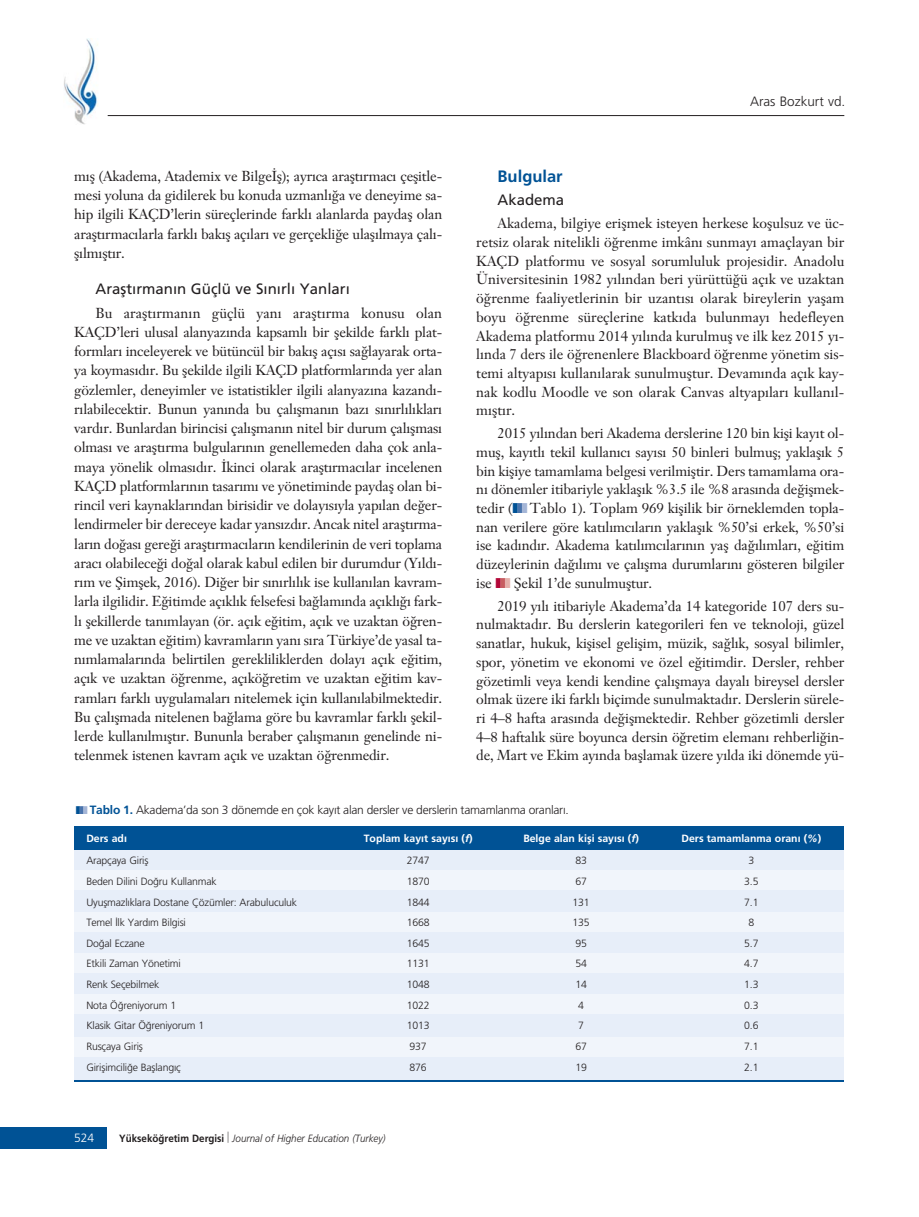
<style>
.page{position:relative;width:919px;height:1217px;background:#fff}
.page>*{position:absolute;margin:0;border:0;box-sizing:border-box;transform-origin:0 0}
.t1{font:700 16.5px "Frutiger";color:#005295}
.t2{font:15px "Frutiger";color:#231f20}
.t3{font:14.25px/19.2px "Janson Text";letter-spacing:-.01em;color:#231f20;text-align:justify}
.t4{font:300 13.5px "Frutiger";color:#231f20}
.t5{font:300 12px "Frutiger";letter-spacing:-.02em;color:#231f20}
.t6{font:300 12px "Frutiger";color:#fff}
.t7{font:300 10.5px "Frutiger";letter-spacing:-.015em;color:#231f20}
.t8{font:700 10.5px "Frutiger";color:#fff}
.t9{font:italic 300 10.5px "Frutiger";color:#231f20;scale:.94 1}
.s1{color:#005295}
.s2{color:#4973ac}
.s3{color:#a4b5d6}
.s4{color:#b30738}
.s5{color:#c75c60}
.s6{color:#e5b0ab}
.s7{font-weight:700;color:#005295}
.s8{font-style:italic}
.s9{font-weight:700;font-style:normal}
</style>
<div class="page">
<div style="left:0;top:1127px;width:106px;height:21px;background:#005295"></div>
<img style="left:64px;top:38px;width:34px;height:87px">
<hr style="left:108px;top:115px;width:736px;height:1px;background:#231f20">
<div style="left:97px;top:107px;width:10px;height:9px;background:#fff"></div>
<div style="left:74px;top:849px;width:769px;height:231px;background:#e7eef9"></div>
<div style="left:74px;top:870px;width:769px;height:19px;background:#f1f5fb"></div>
<div style="left:74px;top:911px;width:769px;height:20px;background:#f1f5fb"></div>
<div style="left:74px;top:953px;width:769px;height:19px;background:#f1f5fb"></div>
<div style="left:74px;top:994px;width:769px;height:19px;background:#f1f5fb"></div>
<div style="left:74px;top:1036px;width:769px;height:20px;background:#f1f5fb"></div>
<div style="left:74px;top:826px;width:769px;height:23px;background:#005295"></div>
<hr style="left:74px;top:1080px;width:769px;height:1px;background:#005295">
<p class="t3" style="left:74px;top:168px;width:369px">m›fl (Akadema, Atademix ve Bilge‹fl); ayr›ca araflt›rmac› çeflitle&shy;mesi yoluna da gidilerek bu konuda uzmanl›¤a ve deneyime sa&shy;hip ilgili KAÇD’lerin süreçlerinde farkl› alanlarda paydafl olan araflt›rmac›larla farkl› bak›fl aç›lar› ve gerçekli¤e ulafl›lmaya çal›- fl›lm›flt›r.</p>
<p class="t2" style="left:95px;top:283px;width:256px">Araflt›rman›n Güçlü ve S›n›rl› Yanlar›</p>
<p class="t3" style="left:74px;top:304px;width:369px;text-indent:21px">Bu araflt›rman›n güçlü yan› araflt›rma konusu olan KAÇD’leri ulusal alanyaz›nda kapsaml› bir flekilde farkl› plat&shy;formlar› inceleyerek ve bütüncül bir bak›fl aç›s› sa¤layarak orta&shy;ya koymas›d›r. Bu flekilde ilgili KAÇD platformlar›nda yer alan gözlemler, deneyimler ve istatistikler ilgili alanyaz›na kazand›- r›labilecektir. Bunun yan›nda bu çal›flman›n baz› s›n›rl›l›klar› vard›r. Bunlardan birincisi çal›flman›n nitel bir durum çal›flmas› olmas› ve araflt›rma bulgular›n›n genellemeden daha çok anla&shy;maya yönelik olmas›d›r. ‹kinci olarak araflt›rmac›lar incelenen KAÇD platformlar›n›n tasar›m› ve yönetiminde paydafl olan bi&shy;rincil veri kaynaklar›ndan birisidir ve dolay›s›yla yap›lan de¤er&shy;lendirmeler bir dereceye kadar yans›zd›r. Ancak nitel araflt›rma&shy;lar›n do¤as› gere¤i araflt›rmac›lar›n kendilerinin de veri toplama arac› olabilece¤i do¤al olarak kabul edilen bir durumdur (Y›ld›- r›m ve fiimflek, 2016). Di¤er bir s›n›rl›l›k ise kullan›lan kavram&shy;larla ilgilidir. E¤itimde aç›kl›k felsefesi ba¤lam›nda aç›kl›¤› fark&shy;l› flekillerde tan›mlayan (ör. aç›k e¤itim, aç›k ve uzaktan ö¤ren&shy;me ve uzaktan e¤itim) kavramlar›n yan› s›ra Türkiye’de yasal ta&shy;n›mlamalar›nda belirtilen gerekliliklerden dolay› aç›k e¤itim, aç›k ve uzaktan ö¤renme, aç›kö¤retim ve uzaktan e¤itim kav&shy;ramlar› farkl› uygulamalar› nitelemek için kullan›labilmektedir.<br>Bu çal›flmada nitelenen ba¤lama göre bu kavramlar farkl› flekil&shy;lerde kullan›lm›flt›r. Bununla beraber çal›flman›n genelinde ni&shy;telenmek istenen kavram aç›k ve uzaktan ö¤renmedir.</p>
<p class="t4" style="left:750px;top:96px;width:97px">Aras Bozkurt vd.</p>
<p class="t1" style="left:497px;top:170px;width:67px">Bulgular</p>
<p class="t2" style="left:497px;top:194px;width:68px">Akadema</p>
<p class="t3" style="left:476px;top:215px;width:369px;line-height:18.8px;text-indent:21px">Akadema, bilgiye eriflmek isteyen herkese koflulsuz ve üc&shy;retsiz olarak nitelikli ö¤renme imkân› sunmay› amaçlayan bir KAÇD platformu ve sosyal sorumluluk projesidir. Anadolu Üniversitesinin 1982 y›l›ndan beri yürüttü¤ü aç›k ve uzaktan ö¤renme faaliyetlerinin bir uzant›s› olarak bireylerin yaflam boyu ö¤renme süreçlerine katk›da bulunmay› hedefleyen Akadema platformu 2014 y›l›nda kurulmufl ve ilk kez 2015 y›- l›nda 7 ders ile ö¤renenlere Blackboard ö¤renme yönetim sis&shy;temi altyap›s› kullan›larak sunulmufltur. Devam›nda aç›k kay&shy;nak kodlu Moodle ve son olarak Canvas altyap›lar› kullan›l&shy;m›flt›r.</p>
<p class="t3" style="left:476px;top:425px;width:369px;line-height:18.8px;text-indent:21px">2015 y›l›ndan beri Akadema derslerine 120 bin kifli kay›t ol&shy;mufl, kay›tl› tekil kullan›c› say›s› 50 binleri bulmufl; yaklafl›k 5 bin kifliye tamamlama belgesi verilmifltir. Ders tamamlama ora&shy;n› dönemler itibariyle yaklafl›k %3.5 ile %8 aras›nda de¤iflmek&shy;tedir (<span class="s1">❚</span><span class="s2">❚</span><span class="s3">❚</span>Tablo 1). Toplam 969 kiflilik bir örneklemden topla&shy;nan verilere göre kat›l›mc›lar›n yaklafl›k %50’si erkek, %50’si ise kad›nd›r. Akadema kat›l›mc›lar›n›n yafl da¤›l›mlar›, e¤itim düzeylerinin da¤›l›m› ve çal›flma durumlar›n› gösteren bilgiler ise <span class="s4">❚</span><span class="s5">❚</span><span class="s6">❚</span> fiekil 1’de sunulmufltur.</p>
<p class="t3" style="left:476px;top:597px;width:369px;line-height:18.8px;text-indent:21px">2019 y›l› itibariyle Akadema’da 14 kategoride 107 ders su&shy;nulmaktad›r. Bu derslerin kategorileri fen ve teknoloji, güzel sanatlar, hukuk, kiflisel geliflim, müzik, sa¤l›k, sosyal bilimler, spor, yönetim ve ekonomi ve özel e¤itimdir. Dersler, rehber gözetimli veya kendi kendine çal›flmaya dayal› bireysel dersler olmak üzere iki farkl› biçimde sunulmaktad›r. Derslerin sürele&shy;ri 4–8 hafta aras›nda de¤iflmektedir. Rehber gözetimli dersler 4–8 haftal›k süre boyunca dersin ö¤retim eleman› rehberli¤in&shy;de, Mart ve Ekim ay›nda bafllamak üzere y›lda iki dönemde yü-</p>
<p class="t5" style="left:76px;top:804px;width:494px"><span class="s1">❚</span><span class="s2">❚</span><span class="s3">❚</span> <span class="s7">Tablo 1.</span> Akadema’da son 3 dönemde en çok kay›t alan dersler ve derslerin tamamlanma oranlar›.</p>
<p class="t8" style="left:86px;top:834px;width:42px">Ders ad›</p>
<p class="t8" style="left:364px;top:834px;width:110px">Toplam kay›t say›s› (<span class="s8">f</span>)</p>
<p class="t8" style="left:523px;top:834px;width:117px">Belge alan kifli say›s› (<span class="s8">f</span>)</p>
<p class="t8" style="left:681px;top:834px;width:141px">Ders tamamlanma oran› (<span class="s8">%</span>)</p>
<p class="t7" style="left:86px;top:856px;width:64px">Arapçaya Girifl</p>
<p class="t7" style="left:407px;top:856px;width:24px">2747</p>
<p class="t7" style="left:575px;top:856px;width:13px">83</p>
<p class="t7" style="left:748px;top:856px;width:7px">3</p>
<p class="t7" style="left:86px;top:876px;width:132px">Beden Dilini Do¤ru Kullanmak</p>
<p class="t7" style="left:407px;top:876px;width:24px">1870</p>
<p class="t7" style="left:575px;top:876px;width:13px">67</p>
<p class="t7" style="left:744px;top:876px;width:16px">3.5</p>
<p class="t7" style="left:86px;top:897px;width:212px">Uyuflmazl›klara Dostane Çözümler: Arabuluculuk</p>
<p class="t7" style="left:407px;top:897px;width:24px">1844</p>
<p class="t7" style="left:572px;top:897px;width:19px">131</p>
<p class="t7" style="left:744px;top:897px;width:16px">7.1</p>
<p class="t7" style="left:86px;top:918px;width:101px">Temel ‹lk Yard›m Bilgisi</p>
<p class="t7" style="left:407px;top:918px;width:24px">1668</p>
<p class="t7" style="left:572px;top:918px;width:19px">135</p>
<p class="t7" style="left:748px;top:918px;width:7px">8</p>
<p class="t7" style="left:86px;top:938px;width:60px">Do¤al Eczane</p>
<p class="t7" style="left:407px;top:938px;width:24px">1645</p>
<p class="t7" style="left:575px;top:938px;width:13px">95</p>
<p class="t7" style="left:744px;top:938px;width:16px">5.7</p>
<p class="t7" style="left:86px;top:959px;width:96px">Etkili Zaman Yönetimi</p>
<p class="t7" style="left:407px;top:959px;width:24px">1131</p>
<p class="t7" style="left:575px;top:959px;width:13px">54</p>
<p class="t7" style="left:744px;top:959px;width:16px">4.7</p>
<p class="t7" style="left:86px;top:979px;width:75px">Renk Seçebilmek</p>
<p class="t7" style="left:407px;top:979px;width:24px">1048</p>
<p class="t7" style="left:575px;top:979px;width:13px">14</p>
<p class="t7" style="left:744px;top:979px;width:16px">1.3</p>
<p class="t7" style="left:86px;top:1000px;width:91px">Nota Ö¤reniyorum 1</p>
<p class="t7" style="left:407px;top:1000px;width:24px">1022</p>
<p class="t7" style="left:578px;top:1000px;width:7px">4</p>
<p class="t7" style="left:744px;top:1000px;width:16px">0.3</p>
<p class="t7" style="left:86px;top:1021px;width:119px">Klasik Gitar Ö¤reniyorum 1</p>
<p class="t7" style="left:407px;top:1021px;width:24px">1013</p>
<p class="t7" style="left:578px;top:1021px;width:7px">7</p>
<p class="t7" style="left:744px;top:1021px;width:16px">0.6</p>
<p class="t7" style="left:86px;top:1041px;width:58px">Rusçaya Girifl</p>
<p class="t7" style="left:409px;top:1041px;width:19px">937</p>
<p class="t7" style="left:575px;top:1041px;width:13px">67</p>
<p class="t7" style="left:744px;top:1041px;width:16px">7.1</p>
<p class="t7" style="left:86px;top:1062px;width:96px">Giriflimcili¤e Bafllang›ç</p>
<p class="t7" style="left:409px;top:1062px;width:19px">876</p>
<p class="t7" style="left:575px;top:1062px;width:13px">19</p>
<p class="t7" style="left:744px;top:1062px;width:16px">2.1</p>
<p class="t6" style="left:74px;top:1132px;width:22px">524</p>
<p class="t9" style="left:119px;top:1133px;width:285px"><span class="s9">Yüksekö¤retim Dergisi</span> Journal of Higher Education (Turkey)</p>
</div>
